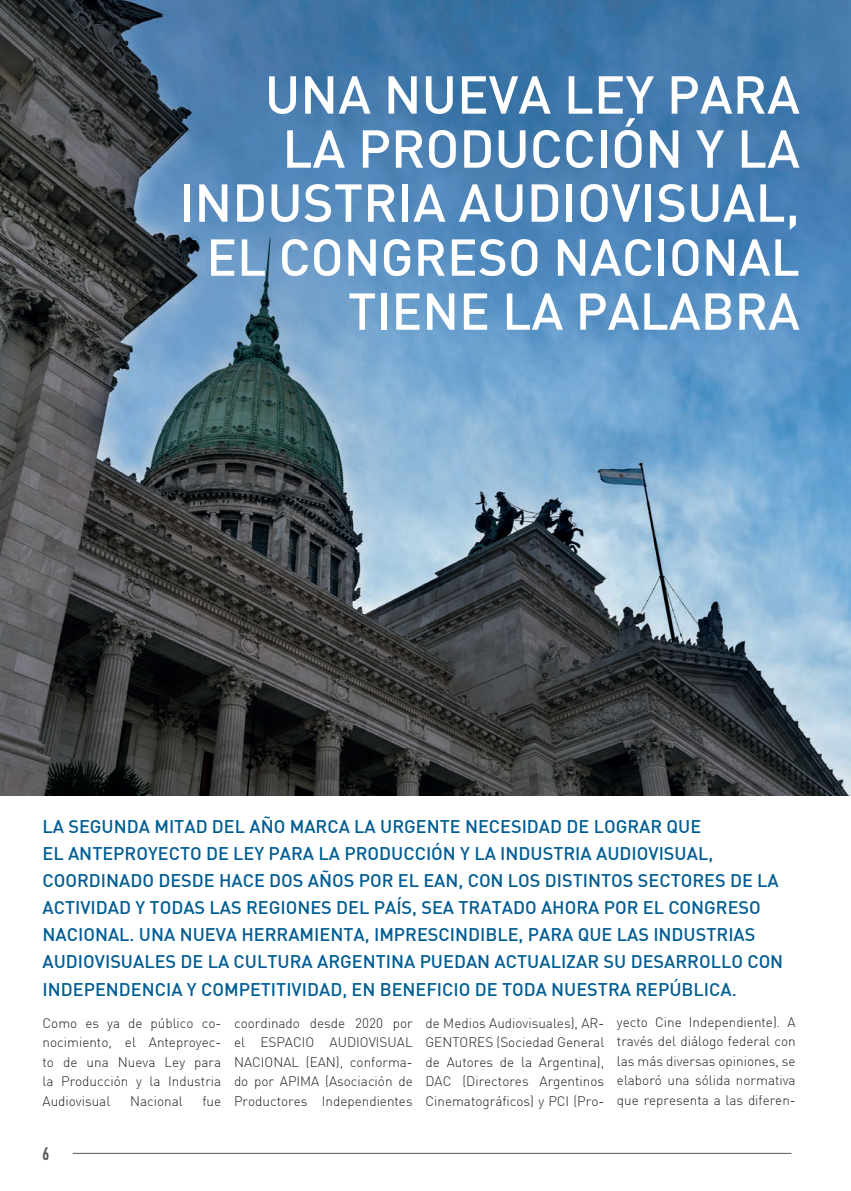
<style>
.page{position:relative;width:851px;height:1191px;background:#fff}
.page>*{position:absolute;margin:0;border:0;box-sizing:border-box;transform-origin:0 0}
.t1{font:500 52.5px/54px "DIN";color:#fff;text-align:right}
.t2{font:500 51px/54px "DIN";color:#fff;text-align:right}
.t3{font:500 18px/27px "DIN";color:#015d94}
.t4{font:18px "DIN Engschrift Std";color:#57585a}
.t5{font:300 13.5px/19.5px "DIN";color:#231f20;text-align:justify}
</style>
<div class="page">
<hr style="left:73px;top:1153px;width:718px;height:1px;background:#57585a">
<img style="left:0;top:0;width:850px;height:795px">
<p class="t1" style="left:179px;top:66px;width:622px">UNA NUEVA LEY PARA<br>LA PRODUCCIÓN Y LA<br>INDUSTRIA AUDIOVISUAL,</p>
<p class="t2" style="left:206px;top:229px;width:595px">EL CONGRESO NACIONAL<br>TIENE LA PALABRA</p>
<p class="t3" style="left:43px;top:813px;width:742px">LA SEGUNDA MITAD DEL AÑO MARCA LA URGENTE NECESIDAD DE LOGRAR QUE<br>EL ANTEPROYECTO DE LEY PARA LA PRODUCCIÓN Y LA INDUSTRIA AUDIOVISUAL, COORDINADO DESDE HACE DOS AÑOS POR EL EAN, CON LOS DISTINTOS SECTORES DE LA ACTIVIDAD Y TODAS LAS REGIONES DEL PAÍS, SEA TRATADO AHORA POR EL CONGRESO NACIONAL. UNA NUEVA HERRAMIENTA, IMPRESCINDIBLE, PARA QUE LAS INDUSTRIAS AUDIOVISUALES DE LA CULTURA ARGENTINA PUEDAN ACTUALIZAR SU DESARROLLO CON INDEPENDENCIA Y COMPETITIVIDAD, EN BENEFICIO DE TODA NUESTRA REPÚBLICA.</p>
<p class="t5" style="left:43px;top:1013px;width:180px">Como es ya de público co&shy;nocimiento, el Anteproyec&shy;to de una Nueva Ley para la Producción y la Industria Audiovisual</p>
<p class="t5" style="left:130px;top:1091px;width:54px">Nacional</p>
<p class="t5" style="left:202px;top:1091px;width:20px">fue</p>
<p class="t5" style="left:234px;top:1012px;width:180px">coordinado desde 2020 por el ESPACIO AUDIOVISUAL NACIONAL (EAN), conforma&shy;do por APIMA (Asociación de Productores Independientes</p>
<p class="t5" style="left:425px;top:1012px;width:180px">de Medios Audiovisuales), AR-GENTORES (Sociedad General de Autores de la Argentina), DAC (Directores Argentinos Cinematográficos) y PCI (Pro-</p>
<p class="t5" style="left:617px;top:1012px;width:180px">yecto Cine Independiente). A través del diálogo federal con las más diversas opiniones, se elaboró una sólida normativa que representa a las diferen-</p>
<h3 class="t4" style="left:43px;top:1142px;width:8px">6</h3>
</div>
